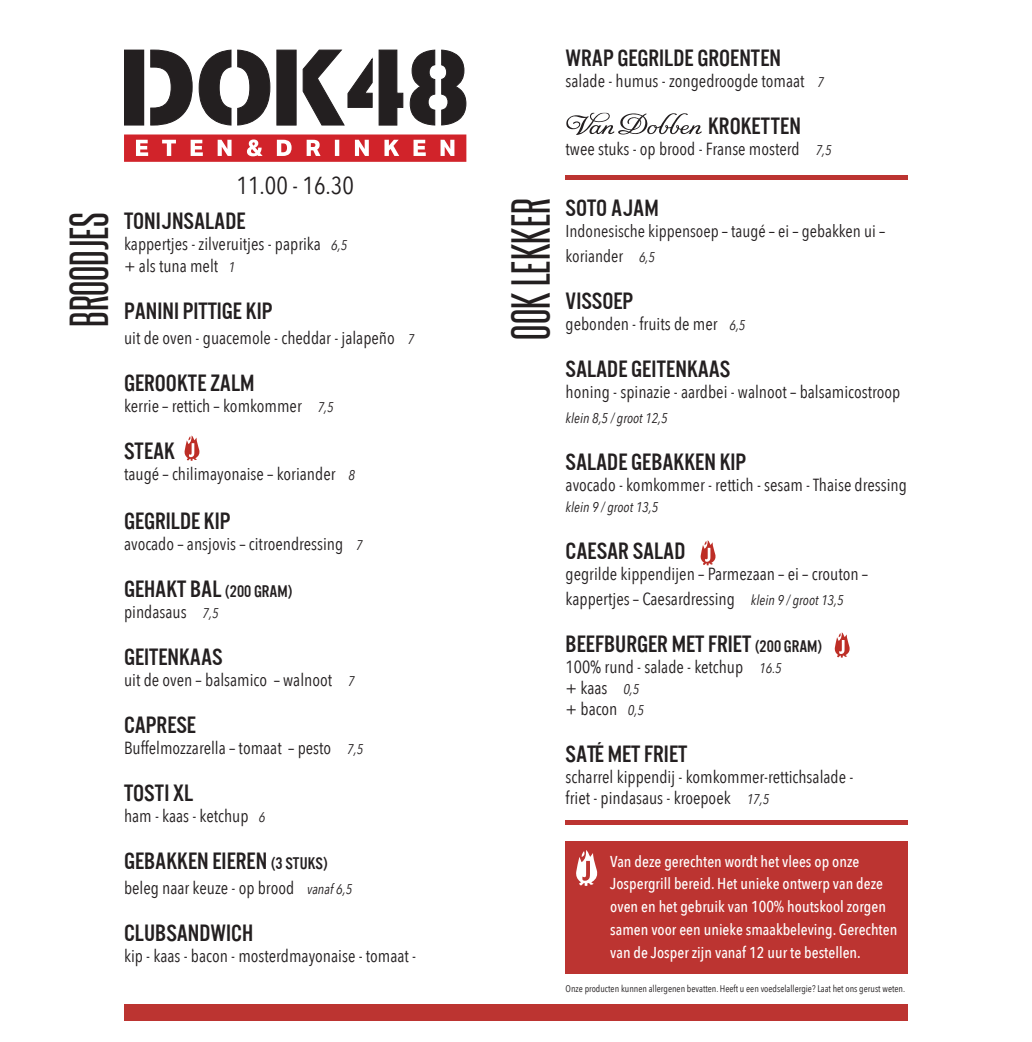
<style>
.page{position:relative;width:1032px;height:1042px;background:#fff}
.page>*{position:absolute;margin:0;border:0;box-sizing:border-box;transform-origin:0 0}
.t1{font:47.25px "Steelfish Rg";color:#231f20}
.t2{font:24.5px "U.S.101";color:#231f20}
.t3{font:24.5px "Avenir Next Condensed";color:#231f20}
.t4{font:17.5px/25.2px "Avenir Next Condensed";color:#231f20}
.t5{font:17.15px/25.2px "Avenir Next Condensed";color:#231f20}
.t6{font:500 15.75px/22.8px "Avenir Next Condensed";color:#fff}
.t7{font:italic 14px "Avenir Next Condensed";color:#231f20}
.t8{font:9.62px "Avenir Next Condensed";color:#231f20}
.s1{font-style:italic;font-size:14px}
.s2{font-size:17.5px}
</style>
<div class="page">
<svg style="left:150px;top:50px;width:121px;height:76px"></svg>
<div style="left:124px;top:50px;width:20px;height:75px;background:#231f20"></div>
<svg style="left:302px;top:50px;width:164px;height:76px"></svg>
<div style="left:276px;top:50px;width:21px;height:76px;background:#231f20;border:1px solid #231f20"></div>
<svg style="left:124px;top:134px;width:342px;height:28px;background:#da5156"></svg>
<div style="left:566px;top:820px;width:342px;height:5px;background:#bc3431"></div>
<div style="left:124px;top:1004px;width:784px;height:17px;background:#bc3431"></div>
<div style="left:566px;top:175px;width:342px;height:5px;background:#bc3431"></div>
<svg style="left:568px;top:114px;width:134px;height:20px"></svg>
<div style="left:566px;top:112px;width:139px;height:24px;border:1px solid #fff"></div>
<svg style="left:834px;top:632px;width:16px;height:26px"></svg>
<svg style="left:700px;top:540px;width:16px;height:25px"></svg>
<div style="left:566px;top:841px;width:342px;height:132px;background:#bc3431"></div>
<svg style="left:576px;top:850px;width:22px;height:36px"></svg>
<svg style="left:184px;top:435px;width:16px;height:26px"></svg>
<p class="t1" style="left:60px;top:326px;width:116px;rotate:-90deg">BROODJES</p>
<p class="t3" style="left:236px;top:165px;width:119px">11.00 - 16.30</p>
<p class="t2" style="left:124px;top:207px;width:123px">TONIJNSALADE</p>
<p class="t4" style="left:124px;top:230px;width:225px">kappertjes - zilveruitjes - paprika <span class="s1">6,5</span></p>
<p class="t4" style="left:124px;top:253px;width:113px">+ als tuna melt <span class="s1">1</span></p>
<p class="t2" style="left:124px;top:298px;width:150px">PANINI PITTIGE KIP</p>
<p class="t4" style="left:124px;top:325px;width:292px">uit de oven - guacemole - cheddar - jalapeño <span class="s1">7</span></p>
<p class="t2" style="left:124px;top:370px;width:132px">GEROOKTE ZALM</p>
<p class="t4" style="left:124px;top:393px;width:211px">kerrie – rettich – komkommer <span class="s1">7,5</span></p>
<p class="t2" style="left:124px;top:438px;width:53px">STEAK</p>
<p class="t4" style="left:124px;top:461px;width:232px">taugé – chilimayonaise – koriander <span class="s1">8</span></p>
<p class="t2" style="left:124px;top:508px;width:108px">GEGRILDE KIP</p>
<p class="t4" style="left:124px;top:530px;width:240px">avocado – ansjovis – citroendressing <span class="s1">7</span></p>
<p class="t2" style="left:124px;top:576px;width:170px">GEHAKT BAL <span class="s2">(200 GRAM)</span></p>
<p class="t4" style="left:124px;top:598px;width:96px">pindasaus <span class="s1">7,5</span></p>
<p class="t2" style="left:124px;top:644px;width:100px">GEITENKAAS</p>
<p class="t4" style="left:124px;top:666px;width:232px">uit de oven – balsamico – walnoot <span class="s1">7</span></p>
<p class="t2" style="left:124px;top:711px;width:74px">CAPRESE</p>
<p class="t4" style="left:124px;top:734px;width:241px">Buffelmozzarella – tomaat – pesto <span class="s1">7,5</span></p>
<p class="t2" style="left:124px;top:779px;width:71px">TOSTI XL</p>
<p class="t4" style="left:124px;top:802px;width:143px">ham - kaas - ketchup <span class="s1">6</span></p>
<p class="t2" style="left:124px;top:847px;width:205px">GEBAKKEN EIEREN <span class="s2">(3 STUKS)</span></p>
<p class="t4" style="left:124px;top:874px;width:230px">beleg naar keuze - op brood <span class="s1">vanaf 6,5</span></p>
<p class="t2" style="left:124px;top:919px;width:131px">CLUBSANDWICH</p>
<p class="t4" style="left:124px;top:942px;width:294px">kip - kaas - bacon - mosterdmayonaise - tomaat -</p>
<p class="t2" style="left:566px;top:45px;width:217px">WRAP GEGRILDE GROENTEN</p>
<p class="t4" style="left:566px;top:67px;width:260px">salade - humus - zongedroogde tomaat <span class="s1">7</span></p>
<p class="t2" style="left:708px;top:113px;width:94px">KROKETTEN</p>
<p class="t4" style="left:566px;top:135px;width:268px">twee stuks - op brood - Franse mosterd <span class="s1">7,5</span></p>
<p class="t1" style="left:502px;top:340px;width:143px;rotate:-90deg">OOK LEKKER</p>
<p class="t2" style="left:566px;top:195px;width:95px">SOTO AJAM</p>
<p class="t5" style="left:566px;top:218px;width:321px">Indonesische kippensoep – taugé – ei – gebakken ui – koriander <span class="s1">6,5</span></p>
<p class="t2" style="left:566px;top:288px;width:69px">VISSOEP</p>
<p class="t4" style="left:566px;top:311px;width:181px">gebonden - fruits de mer <span class="s1">6,5</span></p>
<p class="t2" style="left:566px;top:356px;width:166px">SALADE GEITENKAAS</p>
<p class="t4" style="left:566px;top:379px;width:336px">honing - spinazie - aardbei - walnoot – balsamicostroop</p>
<p class="t7" style="left:566px;top:410px;width:104px">klein 8,5 / groot 12,5</p>
<p class="t2" style="left:566px;top:449px;width:182px">SALADE GEBAKKEN KIP</p>
<p class="t4" style="left:566px;top:472px;width:343px">avocado - komkommer - rettich - sesam - Thaise dressing</p>
<p class="t7" style="left:566px;top:499px;width:94px">klein 9 / groot 13,5</p>
<p class="t2" style="left:566px;top:538px;width:121px">CAESAR SALAD</p>
<p class="t4" style="left:566px;top:561px;width:304px">gegrilde kippendijen – Parmezaan – ei – crouton – kappertjes – Caesardressing <span class="s1">klein 9 / groot 13,5</span></p>
<p class="t2" style="left:566px;top:631px;width:258px">BEEFBURGER MET FRIET <span class="s2">(200 GRAM)</span></p>
<p class="t4" style="left:566px;top:654px;width:218px">100% rund - salade - ketchup <span class="s1">16.5</span></p>
<p class="t4" style="left:566px;top:675px;width:75px">+ kaas <span class="s1">0,5</span></p>
<p class="t4" style="left:566px;top:696px;width:80px">+ bacon <span class="s1">0,5</span></p>
<p class="t2" style="left:566px;top:741px;width:123px">SATÉ MET FRIET</p>
<p class="t4" style="left:566px;top:764px;width:289px">scharrel kippendij - komkommer-rettichsalade -</p>
<p class="t4" style="left:566px;top:785px;width:205px">friet - pindasaus - kroepoek <span class="s1">17,5</span></p>
<p class="t6" style="left:610px;top:849px;width:288px">Van deze gerechten wordt het vlees op onze Jospergrill bereid. Het unieke ontwerp van deze oven en het gebruik van 100% houtskool zorgen samen voor een unieke smaakbeleving. Gerechten van de Josper zijn vanaf 12 uur te bestellen.</p>
<p class="t8" style="left:566px;top:980px;width:341px">Onze producten kunnen allergenen bevatten. Heeft u een voedselallergie? Laat het ons gerust weten.</p>
</div>
